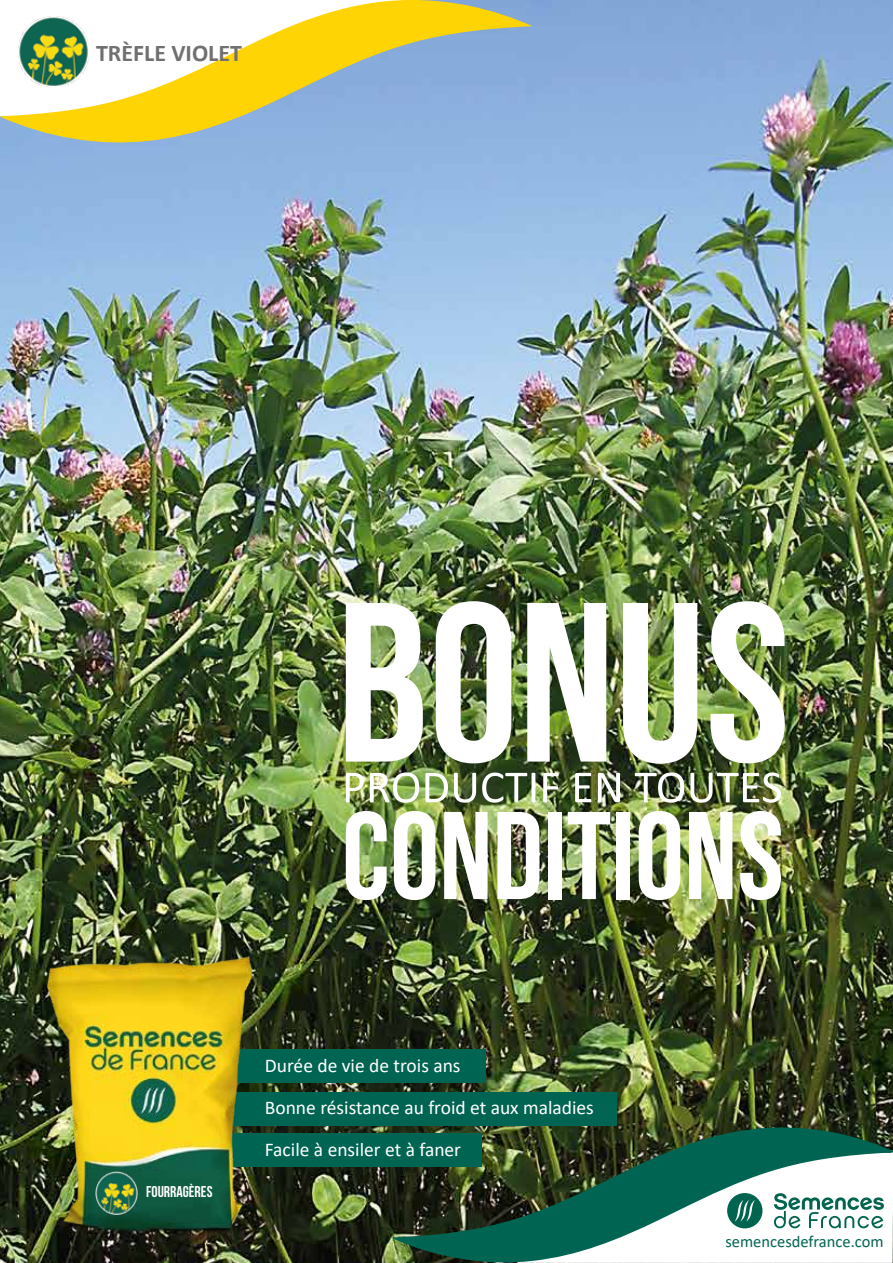
<style>
.page{position:relative;width:893px;height:1263px;background:#fff}
.page>*{position:absolute;margin:0;border:0;box-sizing:border-box;transform-origin:0 0}
.t1{font:700 24px "Calibri";color:#716f6f}
.t2{font:19.5px/42px "Calibri";color:#fff}
.t3{font:16.5px "Calibri";color:#006452}
.t4{font:15.6px "Bebas Neue";color:#fff}
</style>
<div class="page">
<img style="left:0;top:0;width:893px;height:1262px">
<img style="left:391px;top:1127px;width:502px;height:136px">
<svg style="left:0;top:0;width:532px;height:146px"></svg>
<svg style="left:517px;top:1147px;width:376px;height:116px"></svg>
<div style="left:228px;top:1049px;width:257px;height:34px;background:#006452"></div>
<div style="left:228px;top:1092px;width:388px;height:33px;background:#006452"></div>
<div style="left:228px;top:1134px;width:253px;height:33px;background:#006452"></div>
<img style="left:18px;top:16px;width:71px;height:71px">
<svg style="left:346px;top:603px;width:77px;height:158px"></svg>
<svg style="left:436px;top:601px;width:75px;height:162px"></svg>
<svg style="left:527px;top:603px;width:79px;height:158px"></svg>
<img style="left:623px;top:603px;width:74px;height:161px">
<img style="left:710px;top:601px;width:75px;height:162px">
<svg style="left:346px;top:773px;width:18px;height:29px"></svg>
<svg style="left:370px;top:772px;width:49px;height:31px"></svg>
<svg style="left:425px;top:773px;width:23px;height:29px"></svg>
<svg style="left:454px;top:773px;width:22px;height:30px"></svg>
<svg style="left:482px;top:772px;width:53px;height:31px"></svg>
<svg style="left:543px;top:773px;width:16px;height:29px"></svg>
<svg style="left:575px;top:773px;width:16px;height:29px"></svg>
<svg style="left:598px;top:773px;width:22px;height:29px"></svg>
<svg style="left:635px;top:772px;width:49px;height:31px"></svg>
<img style="left:690px;top:772px;width:91px;height:31px">
<img style="left:346px;top:811px;width:41px;height:89px">
<svg style="left:394px;top:811px;width:41px;height:89px"></svg>
<svg style="left:444px;top:812px;width:44px;height:87px"></svg>
<img style="left:497px;top:812px;width:42px;height:87px">
<div style="left:548px;top:812px;width:14px;height:87px;background:#fff"></div>
<img style="left:568px;top:812px;width:42px;height:87px">
<div style="left:616px;top:812px;width:14px;height:87px;background:#fff"></div>
<svg style="left:639px;top:811px;width:41px;height:89px"></svg>
<svg style="left:689px;top:812px;width:43px;height:87px"></svg>
<img style="left:740px;top:811px;width:41px;height:89px">
<img style="left:38px;top:945px;width:271px;height:306px">
<img style="left:95px;top:1172px;width:43px;height:42px">
<p class="t1" style="left:96px;top:36px;width:147px">TRÈFLE VIOLET</p>
<p class="t4" style="left:146px;top:1183px;width:68px">FOURRAGÈRES</p>
<p class="t2" style="left:265px;top:1044px;width:331px">Durée de vie de trois ans<br>Bonne résistance au froid et aux maladies<br>Facile à ensiler et à faner</p>
<p class="t3" style="left:725px;top:1230px;width:160px">semencesdefrance.com</p>
</div>
